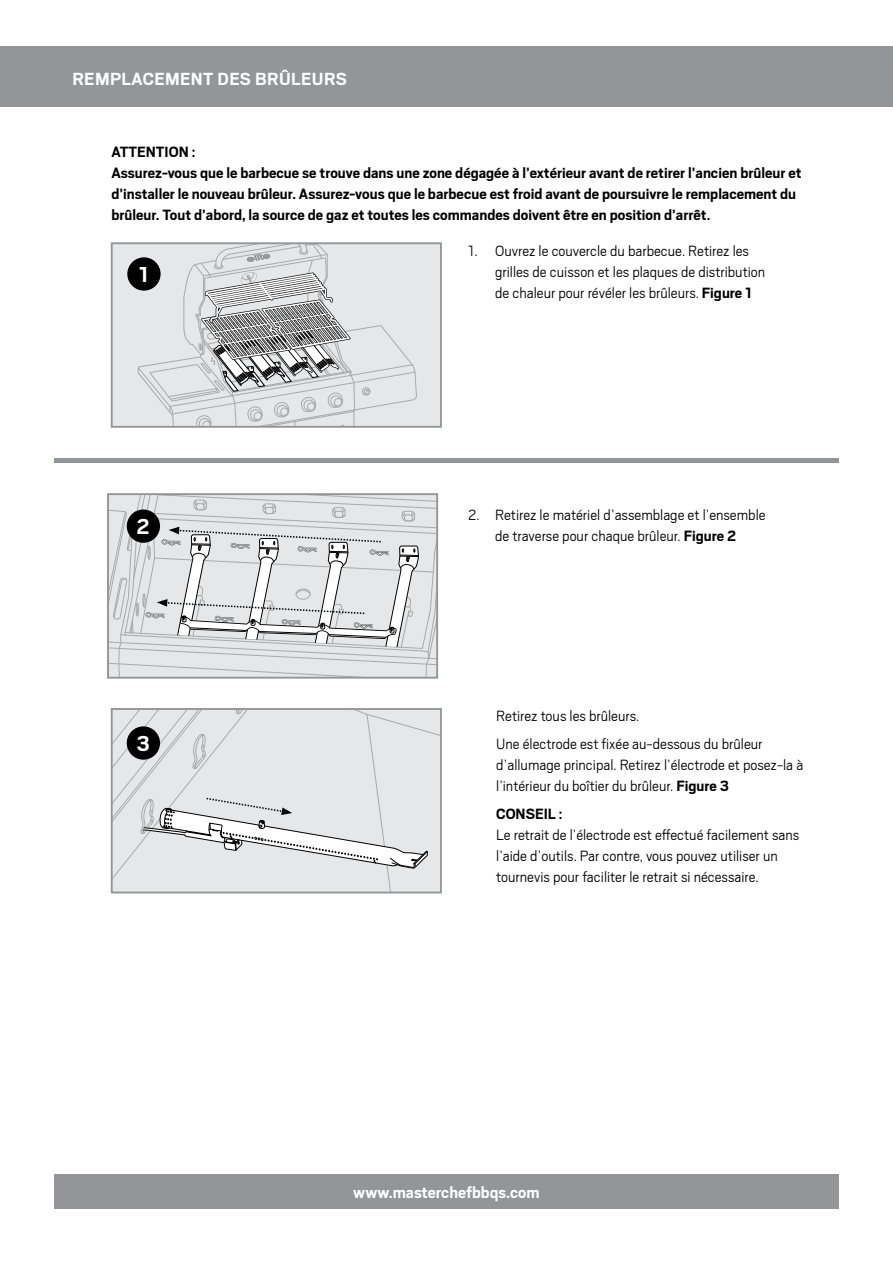
<style>
.page{position:relative;width:893px;height:1263px;background:#fff}
.page>*{position:absolute;margin:0;border:0;box-sizing:border-box;transform-origin:0 0}
.t1{font:700 24px "Scout";color:#fff}
.t2{font:700 19.5px "Scout";letter-spacing:.02em;color:#fff}
.t3{font:700 18px "Scout";color:#fff}
.t4{font:300 16.5px/21px "Scout";color:#000}
.t5{font:700 16.5px/21px "Scout";color:#000}
.s1{font-weight:700}
</style>
<div class="page">
<div style="left:0;top:47px;width:892px;height:60px;background:#939598"></div>
<div style="left:54px;top:1174px;width:784px;height:35px;background:#939598"></div>
<div style="left:114px;top:245px;width:324px;height:180px;background:#e6e7e8"></div>
<svg style="left:138px;top:245px;width:277px;height:180px;background:#d0d1d2"></svg>
<div style="left:111px;top:242px;width:330px;height:186px;border:2px solid #939598"></div>
<div style="left:127px;top:257px;width:33px;height:34px;background:#000;border-radius:50%"></div>
<hr style="left:54px;top:458px;width:784px;height:4px;background:#939598">
<svg style="left:112px;top:709px;width:328px;height:183px;background:#dddedf"></svg>
<svg style="left:108px;top:494px;width:329px;height:183px;background:#d5d6d7"></svg>
<p class="t2" style="left:72px;top:66px;width:276px">REMPLACEMENT DES BRÛLEURS</p>
<p class="t5" style="left:111px;top:140px;width:691px">ATTENTION :<br>Assurez-vous que le barbecue se trouve dans une zone dégagée à l’extérieur avant de retirer l’ancien brûleur et d’installer le nouveau brûleur. Assurez-vous que le barbecue est froid avant de poursuivre le remplacement du brûleur. Tout d’abord, la source de gaz et toutes les commandes doivent être en position d’arrêt.</p>
<p class="t4" style="left:495px;top:240px;width:271px;text-indent:-27px">1. Ouvrez le couvercle du barbecue. Retirez les grilles de cuisson et les plaques de distribution de chaleur pour révéler les brûleurs. <span class="s1">Figure 1</span></p>
<h1 class="t1" style="left:139px;top:259px;width:11px">1</h1>
<h1 class="t1" style="left:136px;top:511px;width:15px">2</h1>
<h1 class="t1" style="left:136px;top:727px;width:15px">3</h1>
<p class="t4" style="left:468px;top:503px;width:299px;text-align:center">2. Retirez le matériel d’assemblage et l’ensemble de traverse pour chaque brûleur. <span class="s1">Figure 2</span></p>
<p class="t4" style="left:496px;top:701px;width:267px;line-height:27.8px">Retirez tous les brûleurs.<br>Une électrode est fixée au-dessous du brûleur</p>
<p class="t4" style="left:496px;top:753px;width:308px">d’allumage principal. Retirez l’électrode et posez-la à l’intérieur du boîtier du brûleur. <span class="s1">Figure 3</span></p>
<p class="t5" style="left:496px;top:802px;width:68px">CONSEIL :</p>
<p class="t4" style="left:496px;top:823px;width:304px">Le retrait de l’électrode est effectué facilement sans l’aide d’outils. Par contre, vous pouvez utiliser un tournevis pour faciliter le retrait si nécessaire.</p>
<p class="t3" style="left:353px;top:1181px;width:188px">www.masterchefbbqs.com</p>
</div>
